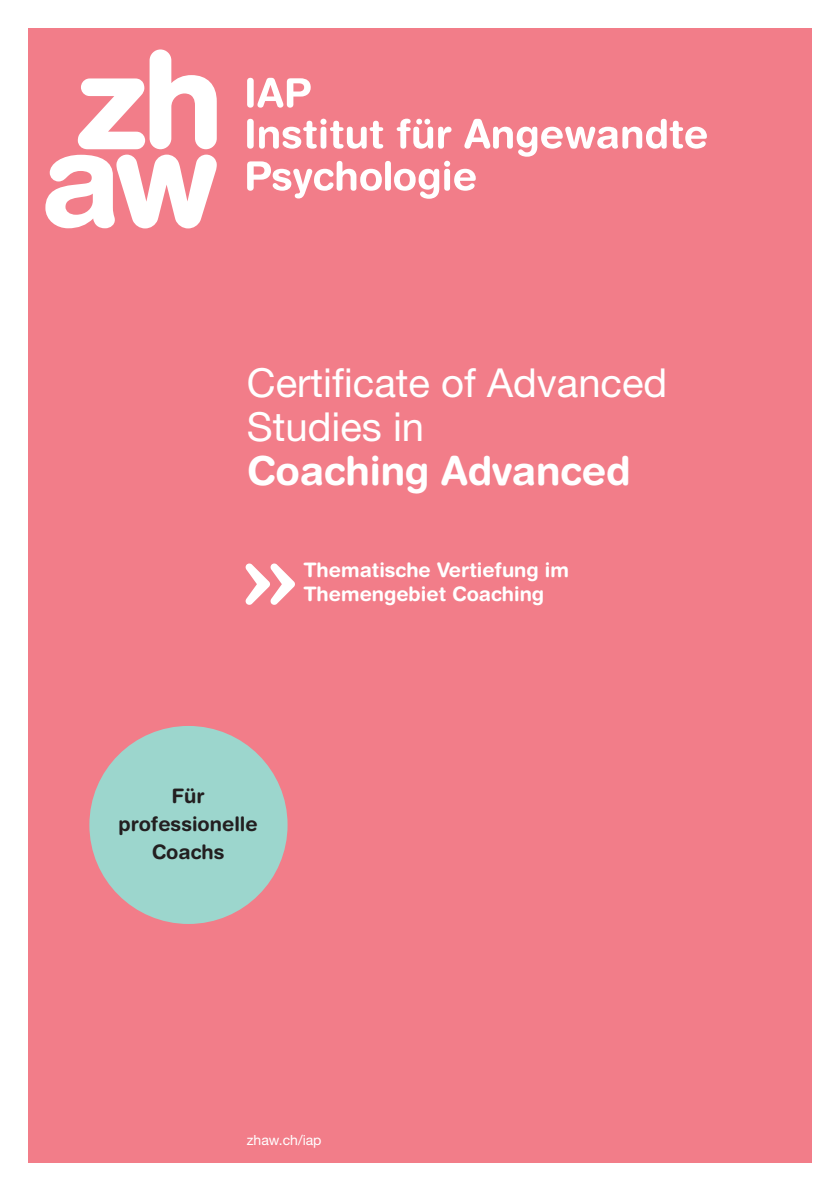
<style>
.page{position:relative;width:840px;height:1191px;background:#fff}
.page>*{position:absolute;margin:0;border:0;box-sizing:border-box;transform-origin:0 0}
.t1{font:40px/44px "Helvetica Neue LT Pro";color:#fff}
.t2{font:700 40px "Helvetica Rounded LT Std";letter-spacing:-.005em;color:#fff}
.t3{font:700 20px/24px "Helvetica Rounded LT Std";color:#fff}
.t4{font:700 20px/28px "Helvetica Rounded LT Std";color:#231f20;text-align:center}
.t5{font:14px "Helvetica Neue LT Pro";color:#fff}
</style>
<div class="page">
<div style="left:28px;top:28px;width:783px;height:1134px;background:#f27d89"></div>
<div style="left:247px;top:78px;width:6px;height:30px;background:#fff;border-radius:3px"></div>
<svg style="left:257px;top:78px;width:53px;height:30px"></svg>
<svg style="left:247px;top:119px;width:459px;height:80px"></svg>
<svg style="left:45px;top:155px;width:172px;height:74px"></svg>
<svg style="left:78px;top:49px;width:139px;height:100px"></svg>
<div style="left:89px;top:726px;width:198px;height:198px;background:#9cd6cd;border-radius:50%"></div>
<svg style="left:245px;top:563px;width:50px;height:42px"></svg>
<h1 class="t1" style="left:247px;top:360px;width:421px">Certificate of Advanced<br>Studies in</h1>
<h1 class="t2" style="left:247px;top:447px;width:385px">Coaching Advanced</h1>
<p class="t3" style="left:303px;top:558px;width:267px">Thematische Vertiefung im<br>Themengebiet Coaching</p>
<p class="t4" style="left:118px;top:781px;width:141px">Für professionelle<br>Coachs</p>
<p class="t5" style="left:247px;top:1131px;width:76px">zhaw.ch/iap</p>
</div>
